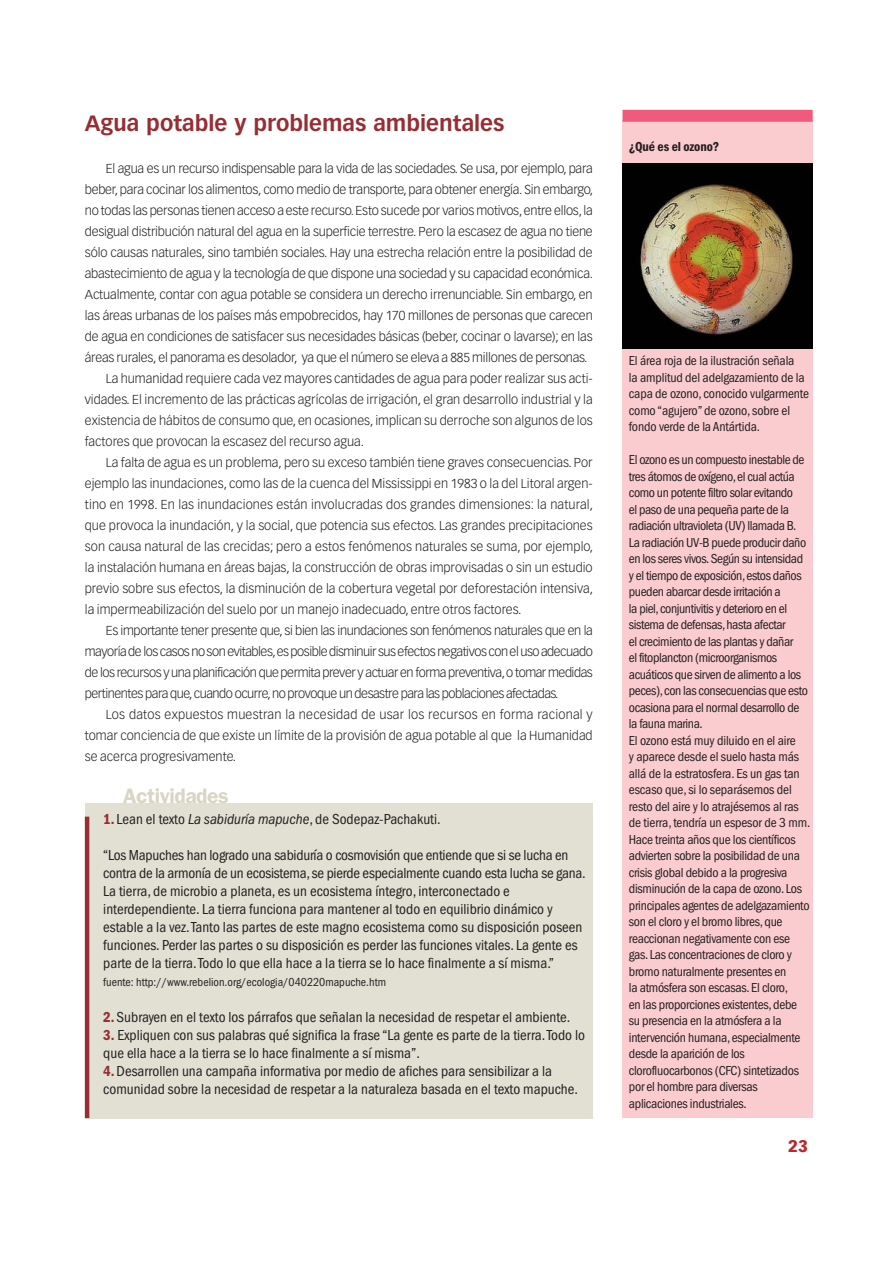
<style>
.page{position:relative;width:893px;height:1263px;background:#fff}
.page>*{position:absolute;margin:0;border:0;box-sizing:border-box;transform-origin:0 0}
.t1{font:700 21.75px "Vectora LT Std";color:#962e34}
.t2{font:600 21px "ITC Franklin Gothic Std";letter-spacing:-.02em;color:#d8d6c3}
.t3{font:900 16.5px "Vectora LT Std";color:#b8292f}
.t4{font:condensed 15px/18px "ITC Franklin Gothic Std";color:#231f20}
.t5{font:condensed 13.5px/16.5px "ITC Franklin Gothic Std";letter-spacing:-.02em;color:#231f20}
.t6{font:13.5px "ITC Franklin Gothic Std Dm Cd";letter-spacing:-.01em;color:#231f20}
.t7{font:300 12.75px "Vectora LT Std";letter-spacing:-.005em;color:#231f20}
.t8{font:300 12.75px "Vectora LT Std";letter-spacing:-.035em;color:#231f20}
.t9{font:300 12.75px "Vectora LT Std";letter-spacing:-.025em;color:#231f20}
.t10{font:300 12.75px "Vectora LT Std";letter-spacing:.02em;color:#231f20}
.t11{font:condensed 12px "ITC Franklin Gothic Std";color:#231f20}
.s1{font-family:"ITC Franklin Gothic Std Dm Cd";font-stretch:normal;color:#962e34}
.s2{font-style:italic}
</style>
<div class="page">
<div style="left:85px;top:803px;width:508px;height:315px;background:#e2e0d3"></div>
<hr style="left:85px;top:817px;width:4px;height:301px;background:#962e34">
<div style="left:622px;top:121px;width:191px;height:997px;background:#facccf"></div>
<div style="left:622px;top:110px;width:191px;height:12px;background:#f05b7d"></div>
<img style="left:622px;top:163px;width:191px;height:185px">
<h1 class="t1" style="left:85px;top:114px;width:421px">Agua potable y problemas ambientales</h1>
<p class="t7" style="left:106px;top:163px;width:488px">El agua es un recurso indispensable para la vida de las sociedades. Se usa, por ejemplo, para</p>
<p class="t7" style="left:85px;top:184px;width:510px">beber, para cocinar los alimentos, como medio de transporte, para obtener energía. Sin embargo,</p>
<p class="t7" style="left:85px;top:205px;width:509px">no todas las personas tienen acceso a este recurso. Esto sucede por varios motivos, entre ellos, la</p>
<p class="t7" style="left:85px;top:226px;width:509px">desigual distribución natural del agua en la superficie terrestre. Pero la escasez de agua no tiene</p>
<p class="t7" style="left:85px;top:247px;width:509px">sólo causas naturales, sino también sociales. Hay una estrecha relación entre la posibilidad de</p>
<p class="t7" style="left:85px;top:268px;width:510px">abastecimiento de agua y la tecnología de que dispone una sociedad y su capacidad económica.</p>
<p class="t7" style="left:85px;top:289px;width:509px">Actualmente, contar con agua potable se considera un derecho irrenunciable. Sin embargo, en</p>
<p class="t7" style="left:85px;top:310px;width:509px">las áreas urbanas de los países más empobrecidos, hay 170 millones de personas que carecen</p>
<p class="t7" style="left:85px;top:331px;width:509px">de agua en condiciones de satisfacer sus necesidades básicas (beber, cocinar o lavarse); en las</p>
<p class="t7" style="left:85px;top:352px;width:504px">áreas rurales, el panorama es desolador, ya que el número se eleva a 885 millones de personas.</p>
<p class="t7" style="left:106px;top:373px;width:488px">La humanidad requiere cada vez mayores cantidades de agua para poder realizar sus acti-</p>
<p class="t7" style="left:85px;top:394px;width:509px">vidades. El incremento de las prácticas agrícolas de irrigación, el gran desarrollo industrial y la</p>
<p class="t7" style="left:85px;top:415px;width:509px">existencia de hábitos de consumo que, en ocasiones, implican su derroche son algunos de los</p>
<p class="t7" style="left:85px;top:436px;width:281px">factores que provocan la escasez del recurso agua.</p>
<p class="t7" style="left:106px;top:457px;width:488px">La falta de agua es un problema, pero su exceso también tiene graves consecuencias. Por</p>
<p class="t7" style="left:85px;top:478px;width:509px">ejemplo las inundaciones, como las de la cuenca del Mississippi en 1983 o la del Litoral argen-</p>
<p class="t7" style="left:85px;top:499px;width:510px">tino en 1998. En las inundaciones están involucradas dos grandes dimensiones: la natural,</p>
<p class="t7" style="left:85px;top:520px;width:509px">que provoca la inundación, y la social, que potencia sus efectos. Las grandes precipitaciones</p>
<p class="t7" style="left:85px;top:541px;width:510px">son causa natural de las crecidas; pero a estos fenómenos naturales se suma, por ejemplo,</p>
<p class="t7" style="left:85px;top:562px;width:509px">la instalación humana en áreas bajas, la construcción de obras improvisadas o sin un estudio</p>
<p class="t7" style="left:85px;top:583px;width:510px">previo sobre sus efectos, la disminución de la cobertura vegetal por deforestación intensiva,</p>
<p class="t7" style="left:85px;top:604px;width:438px">la impermeabilización del suelo por un manejo inadecuado, entre otros factores.</p>
<p class="t9" style="left:106px;top:625px;width:488px">Es importante tener presente que, si bien las inundaciones son fenómenos naturales que en la</p>
<p class="t8" style="left:85px;top:646px;width:509px">mayoría de los casos no son evitables, es posible disminuir sus efectos negativos con el uso adecuado</p>
<p class="t8" style="left:85px;top:667px;width:509px">de los recursos y una planificación que permita prever y actuar en forma preventiva, o tomar medidas</p>
<p class="t8" style="left:85px;top:688px;width:475px">pertinentes para que, cuando ocurre, no provoque un desastre para las poblaciones afectadas.</p>
<p class="t10" style="left:106px;top:709px;width:488px">Los datos expuestos muestran la necesidad de usar los recursos en forma racional y</p>
<p class="t7" style="left:85px;top:730px;width:509px">tomar conciencia de que existe un límite de la provisión de agua potable al que la Humanidad</p>
<p class="t7" style="left:85px;top:751px;width:153px">se acerca progresivamente.</p>
<h2 class="t2" style="left:123px;top:783px;width:107px">Actividades</h2>
<p class="t4" style="left:103px;top:811px;width:339px"><span class="s1">1.</span> Lean el texto <span class="s2">La sabiduría mapuche</span>, de Sodepaz-Pachakuti.</p>
<p class="t4" style="left:103px;top:847px;width:484px">“Los Mapuches han logrado una sabiduría o cosmovisión que entiende que si se lucha en contra de la armonía de un ecosistema, se pierde especialmente cuando esta lucha se gana.<br>La tierra, de microbio a planeta, es un ecosistema íntegro, interconectado e interdependiente. La tierra funciona para mantener al todo en equilibrio dinámico y estable a la vez. Tanto las partes de este magno ecosistema como su disposición poseen funciones. Perder las partes o su disposición es perder las funciones vitales. La gente es parte de la tierra. Todo lo que ella hace a la tierra se lo hace finalmente a sí misma.”</p>
<p class="t11" style="left:103px;top:978px;width:284px">fuente: http://www.rebelion.org/ecologia/040220mapuche.htm</p>
<p class="t4" style="left:103px;top:1009px;width:469px"><span class="s1">2.</span> Subrayen en el texto los párrafos que señalan la necesidad de respetar el ambiente.</p>
<p class="t4" style="left:103px;top:1027px;width:483px"><span class="s1">3.</span> Expliquen con sus palabras qué significa la frase “La gente es parte de la tierra. Todo lo que ella hace a la tierra se lo hace finalmente a sí misma”.</p>
<p class="t4" style="left:103px;top:1063px;width:476px"><span class="s1">4.</span> Desarrollen una campaña informativa por medio de afiches para sensibilizar a la comunidad sobre la necesidad de respetar a la naturaleza basada en el texto mapuche.</p>
<p class="t6" style="left:629px;top:141px;width:92px">¿Qué es el ozono?</p>
<p class="t5" style="left:629px;top:353px;width:182px">El área roja de la ilustración señala<br>la amplitud del adelgazamiento de la capa de ozono, conocido vulgarmente como “agujero” de ozono, sobre el fondo verde de la Antártida.</p>
<p class="t5" style="left:629px;top:452px;width:183px">El ozono es un compuesto inestable de tres átomos de oxígeno, el cual actúa como un potente filtro solar evitando<br>el paso de una pequeña parte de la radiación ultravioleta (UV) llamada B.<br>La radiación UV-B puede producir daño en los seres vivos. Según su intensidad y el tiempo de exposición, estos daños pueden abarcar desde irritación a<br>la piel, conjuntivitis y deterioro en el sistema de defensas, hasta afectar<br>el crecimiento de las plantas y dañar<br>el fitoplancton (microorganismos acuáticos que sirven de alimento a los peces), con las consecuencias que esto ocasiona para el normal desarrollo de la fauna marina.<br>El ozono está muy diluido en el aire<br>y aparece desde el suelo hasta más allá de la estratosfera. Es un gas tan escaso que, si lo separásemos del resto del aire y lo atrajésemos al ras de tierra, tendría un espesor de 3 mm.<br>Hace treinta años que los científicos advierten sobre la posibilidad de una crisis global debido a la progresiva disminución de la capa de ozono. Los principales agentes de adelgazamiento son el cloro y el bromo libres, que reaccionan negativamente con ese gas. Las concentraciones de cloro y bromo naturalmente presentes en<br>la atmósfera son escasas. El cloro,<br>en las proporciones existentes, debe su presencia en la atmósfera a la intervención humana, especialmente desde la aparición de los clorofluocarbonos (CFC) sintetizados por el hombre para diversas aplicaciones industriales.</p>
<p class="t3" style="left:788px;top:1137px;width:21px">23</p>
</div>
